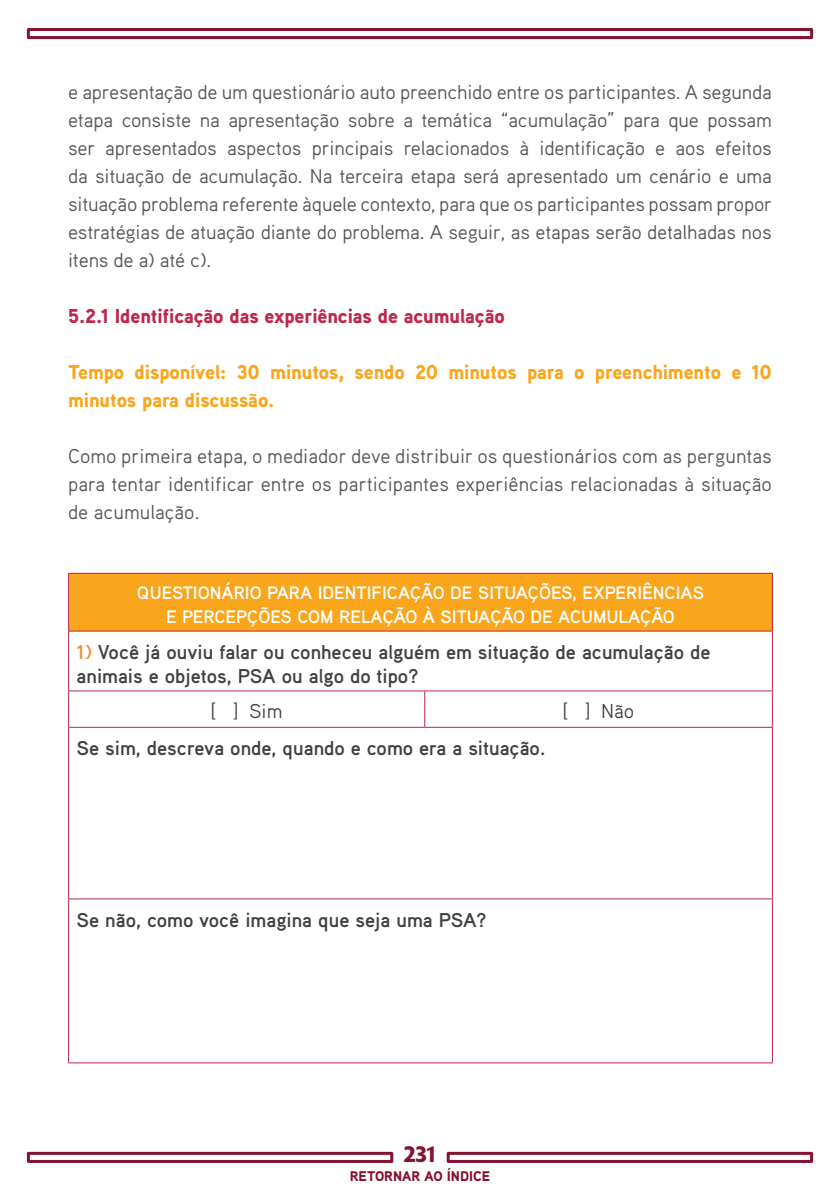
<style>
.page{position:relative;width:840px;height:1191px;background:#fff}
.page>*{position:absolute;margin:0;border:0;box-sizing:border-box;transform-origin:0 0}
.t1{font:20px/28px "Aaux Pro";letter-spacing:-.01em;color:#565659;text-align:justify}
.t2{font:700 20px/24px "Aaux Pro";color:#414042}
.t3{font:900 20px/28px "Aaux Pro";letter-spacing:-.005em;color:#faa61c}
.t4{font:900 20px "Aaux Pro";letter-spacing:-.005em;color:#bf264a}
.t5{font:20px "Aaux Pro";color:#414042}
.t6{font:700 20px "Penumbra Sans Std";color:#871230}
.t7{font:700 18px/24px "Aaux Pro";color:#fff;text-align:center}
.t8{font:900 14px "Aaux Pro";color:#871230}
.s1{color:#f18f37}
</style>
<div class="page">
<div style="left:27px;top:28px;width:785px;height:11px;background:#fff;border:3px solid #871230"></div>
<div style="left:27px;top:1151px;width:366px;height:12px;background:#fff;border:3px solid #871230"></div>
<div style="left:446px;top:1151px;width:366px;height:12px;background:#fff;border:3px solid #871230"></div>
<div style="left:69px;top:573px;width:703px;height:58px;background:#faa61c"></div>
<hr style="left:68px;top:630px;width:356px;height:1px;background:#bb254c">
<hr style="left:424px;top:630px;width:348px;height:1px;background:#bb254c">
<hr style="left:68px;top:690px;width:356px;height:1px;background:#bb254c">
<hr style="left:424px;top:690px;width:348px;height:1px;background:#bb254c">
<hr style="left:424px;top:691px;width:1px;height:36px;background:#bb254c">
<hr style="left:68px;top:727px;width:356px;height:1px;background:#bb254c">
<hr style="left:424px;top:727px;width:348px;height:1px;background:#bb254c">
<hr style="left:68px;top:898px;width:356px;height:1px;background:#bb254c">
<hr style="left:424px;top:898px;width:348px;height:1px;background:#bb254c">
<hr style="left:68px;top:573px;width:356px;height:1px;background:#bb254c">
<hr style="left:424px;top:573px;width:348px;height:1px;background:#bb254c">
<hr style="left:68px;top:1062px;width:356px;height:1px;background:#bb254c">
<hr style="left:424px;top:1062px;width:348px;height:1px;background:#bb254c">
<hr style="left:68px;top:574px;width:1px;height:56px;background:#bb254c">
<hr style="left:771px;top:574px;width:1px;height:56px;background:#bb254c">
<hr style="left:68px;top:631px;width:1px;height:59px;background:#bb254c">
<hr style="left:771px;top:631px;width:1px;height:59px;background:#bb254c">
<hr style="left:68px;top:691px;width:1px;height:36px;background:#bb254c">
<hr style="left:771px;top:691px;width:1px;height:36px;background:#bb254c">
<hr style="left:68px;top:728px;width:1px;height:170px;background:#bb254c">
<hr style="left:771px;top:728px;width:1px;height:170px;background:#bb254c">
<hr style="left:68px;top:899px;width:1px;height:163px;background:#bb254c">
<hr style="left:771px;top:899px;width:1px;height:163px;background:#bb254c">
<p class="t1" style="left:68px;top:77px;width:705px">e apresentação de um questionário auto preenchido entre os participantes. A segunda etapa consiste na apresentação sobre a temática “acumulação” para que possam ser apresentados aspectos principais relacionados à identificação e aos efeitos da situação de acumulação. Na terceira etapa será apresentado um cenário e uma situação problema referente àquele contexto, para que os participantes possam propor estratégias de atuação diante do problema. A seguir, as etapas serão detalhadas nos itens de a) até c).</p>
<p class="t4" style="left:68px;top:303px;width:438px">5.2.1 Identificação das experiências de acumulação</p>
<p class="t3" style="left:68px;top:357px;width:705px">Tempo disponível: 30 minutos, sendo 20 minutos para o preenchimento e 10 minutos para discussão.</p>
<p class="t1" style="left:68px;top:441px;width:705px">Como primeira etapa, o mediador deve distribuir os questionários com as perguntas para tentar identificar entre os participantes experiências relacionadas à situação de acumulação.</p>
<p class="t7" style="left:137px;top:580px;width:568px">QUESTIONÁRIO PARA IDENTIFICAÇÃO DE SITUAÇÕES, EXPERIÊNCIAS<br>E PERCEPÇÕES COM RELAÇÃO À SITUAÇÃO DE ACUMULAÇÃO</p>
<p class="t2" style="left:77px;top:639px;width:635px"><span class="s1">1)</span> Você já ouviu falar ou conheceu alguém em situação de acumulação de animais e objetos, PSA ou algo do tipo?</p>
<p class="t5" style="left:211px;top:699px;width:73px">[ ] Sim</p>
<p class="t5" style="left:562px;top:699px;width:73px">[ ] Não</p>
<p class="t2" style="left:77px;top:735px;width:470px">Se sim, descreva onde, quando e como era a situação.</p>
<p class="t2" style="left:77px;top:907px;width:411px">Se não, como você imagina que seja uma PSA?</p>
<p class="t6" style="left:403px;top:1141px;width:34px">231</p>
<p class="t8" style="left:349px;top:1167px;width:142px">RETORNAR AO ÍNDICE</p>
</div>
